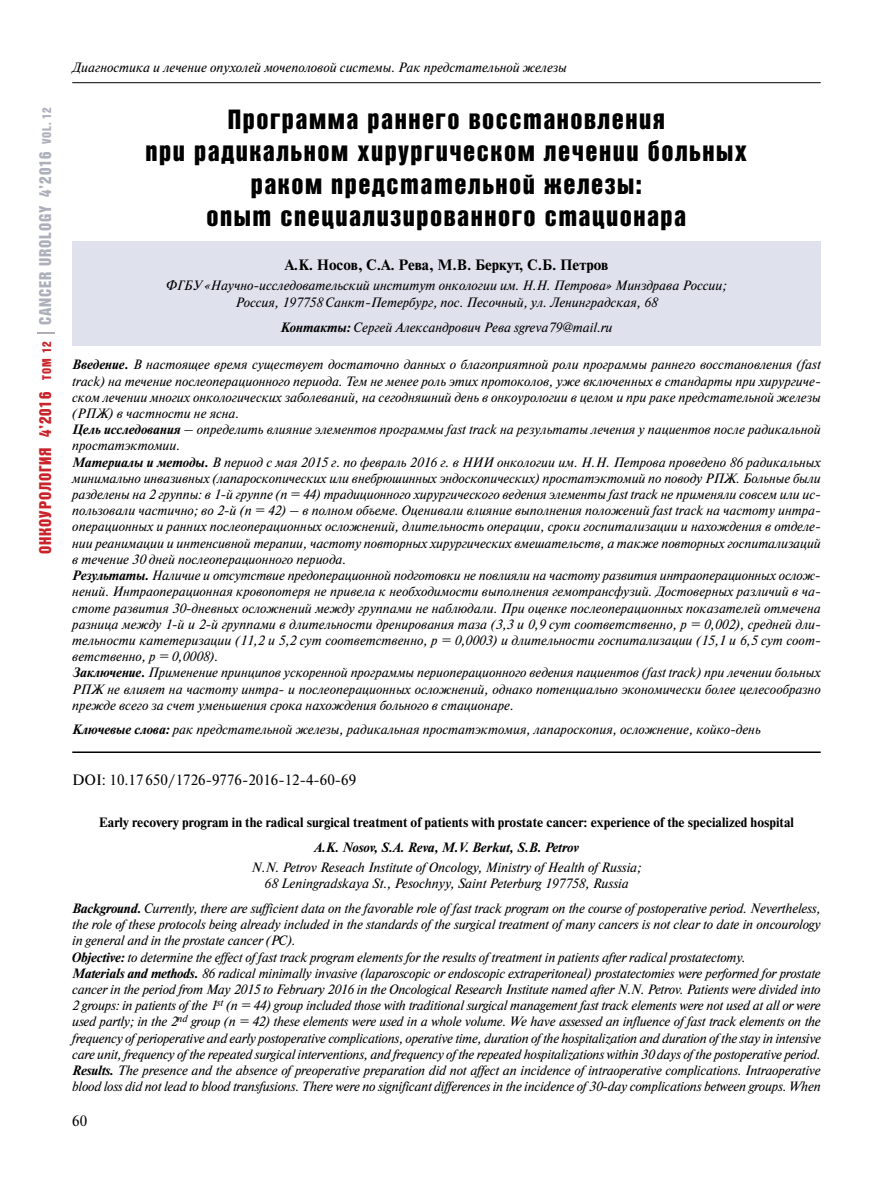
<style>
.page{position:relative;width:893px;height:1191px;background:#fff}
.page>*{position:absolute;margin:0;border:0;box-sizing:border-box;transform-origin:0 0}
.t1{font:27px/32.4px "Bastion Kontrast Alt C";letter-spacing:.055em;color:#000;text-align:center}
.t2{font:16.5px "Bastion Kontrast Alt C";letter-spacing:.05em;color:#adb0ba}
.t3{font:15px "Newton C";color:#000}
.t4{font:700 15px "Newton C";color:#000}
.t5{font:italic 13.5px/16.2px "Newton C";letter-spacing:-.005em;color:#000;text-align:center}
.t6{font:700 13.5px "Newton C";color:#000}
.t7{font:italic 700 13.5px "Newton C";color:#000}
.s1{color:#c9242b}
.s2{font-size:12.3px;color:#c9242b}
.s3{font-size:12.3px}
.s4{font-weight:700}
</style>
<div class="page">
<hr style="left:72px;top:82px;width:749px;height:1px;background:#000">
<svg style="left:38px;top:332px;width:17px;height:1px"></svg>
<div style="left:72px;top:242px;width:749px;height:104px;background:#dfe1ec"></div>
<hr style="left:72px;top:751px;width:749px;height:2px;background:#000">
<p class="t2" style="left:37px;top:554px;width:448px;rotate:-90deg"><span class="s1">ОНКОУРОЛОГИЯ 4’2016</span> <span class="s2">ТОМ 12</span> CANCER UROLOGY 4’2016 <span class="s3">VOL. 12</span></p>
<p class="t5" style="left:72px;top:59px;width:496px">Диагностика и лечение опухолей мочеполовой системы. Рак предстательной железы</p>
<h1 class="t1" style="left:146px;top:103px;width:603px">Программа раннего восстановления<br>при радикальном хирургическом лечении больных раком предстательной железы:<br>опыт специализированного стационара</h1>
<p class="t4" style="left:285px;top:256px;width:325px">А.К. Носов, С.А. Рева, М.В. Беркут, С.Б. Петров</p>
<p class="t5" style="left:166px;top:278px;width:562px">ФГБУ «Научно-исследовательский институт онкологии им. Н.Н. Петрова» Минздрава России;<br>Россия, 197758 Санкт-Петербург, пос. Песочный, ул. Ленинградская, 68</p>
<p class="t5" style="left:280px;top:319px;width:334px"><span class="s4">Контакты:</span> Сергей Александрович Рева sgreva79@mail.ru</p>
<p class="t5" style="left:72px;top:357px;width:750px;text-align:left"><span class="s4">Введение.</span> В настоящее время существует достаточно данных о благоприятной роли программы раннего восстановления (fast track) на течение послеоперационного периода. Тем не менее роль этих протоколов, уже включенных в стандарты при хирургиче&shy;ском лечении многих онкологических заболеваний, на сегодняшний день в онкоурологии в целом и при раке предстательной железы (РПЖ) в частности не ясна.<br><span class="s4">Цель исследования</span> – определить влияние элементов программы fast track на результаты лечения у пациентов после радикальной простатэктомии.<br><span class="s4">Материалы и методы.</span> В период с мая 2015 г. по февраль 2016 г. в НИИ онкологии им. Н.Н. Петрова проведено 86 радикальных минимально инвазивных (лапароскопических или внебрюшинных эндоскопических) простатэктомий по поводу РПЖ. Больные были разделены на 2 группы: в 1-й группе (n = 44) традиционного хирургического ведения элементы fast track не применяли совсем или ис&shy;пользовали частично; во 2‑й (n = 42) – в полном объеме. Оценивали влияние выполнения положений fast track на частоту интра&shy;операционных и ранних послеоперационных осложнений, длительность операции, сроки госпитализации и нахождения в отделе&shy;нии реанимации и интенсивной терапии, частоту повторных хирургических вмешательств, а также повторных госпитализаций в течение 30 дней послеоперационного периода.<br><span class="s4">Результаты.</span> Наличие и отсутствие предоперационной подготовки не повлияли на частоту развития интраоперационных ослож&shy;нений. Интраоперационная кровопотеря не привела к необходимости выполнения гемотрансфузий. Достоверных различий в ча&shy;стоте развития 30‑дневных осложнений между группами не наблюдали. При оценке послеоперационных показателей отмечена разница между 1‑й и 2‑й группами в длительности дренирования таза (3,3 и 0,9 сут соответственно, p = 0,002), средней дли&shy;тельности катетеризации (11,2 и 5,2 сут соответственно, p = 0,0003) и длительности госпитализации (15,1 и 6,5 сут соот&shy;ветственно, p = 0,0008).<br><span class="s4">Заключение.</span> Применение принципов ускоренной программы периоперационного ведения пациентов (fast track) при лечении больных РПЖ не влияет на частоту интра- и послеоперационных осложнений, однако потенциально экономически более целесообразно прежде всего за счет уменьшения срока нахождения больного в стационаре.</p>
<p class="t5" style="left:72px;top:722px;width:690px"><span class="s4">Ключевые слова:</span> рак предстательной железы, радикальная простатэктомия, лапароскопия, осложнение, койко-день</p>
<p class="t3" style="left:72px;top:771px;width:285px">DOI: 10.17650/1726‑9776‑2016‑12‑4-60-69</p>
<p class="t6" style="left:99px;top:814px;width:697px">Early recovery program in the radical surgical treatment of patients with prostate cancer: experience of the specialized hospital</p>
<p class="t7" style="left:314px;top:839px;width:266px">A.K. Nosov, S.A. Reva, M.V. Berkut, S.B. Petrov</p>
<p class="t5" style="left:252px;top:859px;width:391px">N.N. Petrov Reseach Institute of Oncology, Ministry of Health of Russia;<br>68 Leningradskaya St., Pesochnyy, Saint Peterburg 197758, Russia</p>
<p class="t5" style="left:72px;top:900px;width:750px;text-align:left"><span class="s4">Background.</span> Currently, there are sufficient data on the favorable role of fast track program on the course of postoperative period. Nevertheless, the role of these protocols being already included in the standards of the surgical treatment of many cancers is not clear to date in oncourology in general and in the prostate cancer (PC).<br><span class="s4">Objective:</span> to determine the effect of fast track program elements for the results of treatment in patients after radical prostatectomy.<br><span class="s4">Materials and methods.</span> 86 radical minimally invasive (laparoscopic or endoscopic extraperitoneal) prostatectomies were performed for prostate cancer in the period from May 2015 to February 2016 in the Oncological Research Institute named after N.N. Petrov. Patients were divided into 2 groups: in patients of the 1<sup>st</sup> (n = 44) group included those with traditional surgical management fast track elements were not used at all or were used partly; in the 2<sup>nd</sup> group (n = 42) these elements were used in a whole volume. We have assessed an influence of fast track elements on the frequency of perioperative and early postoperative complications, operative time, duration of the hospitalization and duration of the stay in intensive care unit, frequency of the repeated surgical interventions, and frequency of the repeated hospitalizations within 30 days of the postoperative period.<br><span class="s4">Results.</span> The presence and the absence of preoperative preparation did not affect an incidence of intraoperative complications. Intraoperative blood loss did not lead to blood transfusions. There were no significant differences in the incidence of 30-day complications between groups. When</p>
<p class="t3" style="left:72px;top:1113px;width:17px">60</p>
</div>
